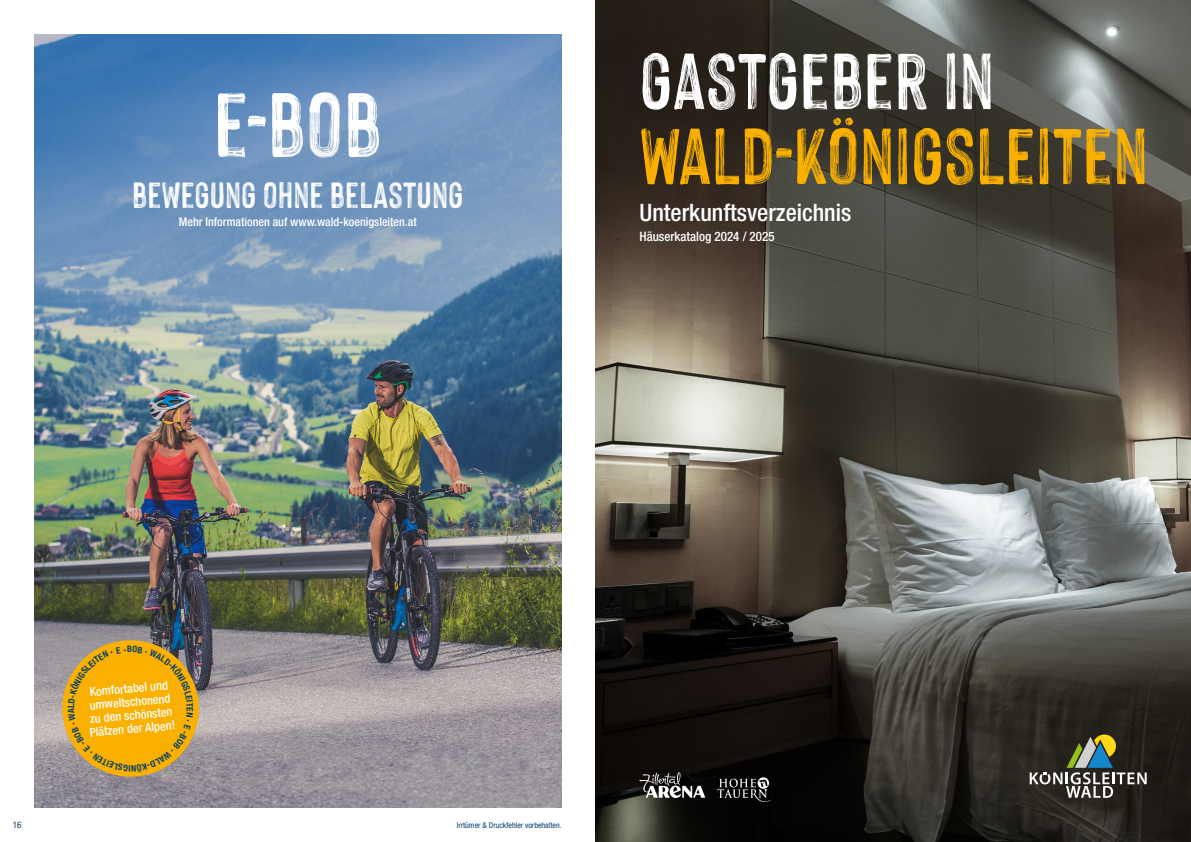
<style>
.page{position:relative;width:1191px;height:842px;background:#fff}
.page>*{position:absolute;margin:0;border:0;box-sizing:border-box;transform-origin:0 0}
.t1{font:100px "Hackney Vector";color:#fff}
.t2{font:87px "Hackney Vector";color:#f9b000}
.t3{font:87px "Hackney Vector";color:#fff}
.t4{font:40px "Hackney Vector";color:#fff}
.t5{font:500 condensed 24px "Helvetica Neue LT Pro";color:#fff}
.t6{font:500 condensed 13px "Helvetica Neue LT Pro";color:#fff}
.t7{font:500 condensed 12.3px/13.4px "Helvetica Neue LT Pro";color:#fff}
.t8{font:500 condensed 12px "Helvetica Neue LT Pro";color:#fff}
.t9{font:condensed 9px "Helvetica Neue LT Pro";color:#063f6e}
.t10{font:condensed 8px "Helvetica Neue LT Pro";color:#063f6e}
</style>
<div class="page">
<img style="left:34px;top:34px;width:527px;height:774px">
<img style="left:595px;top:0;width:596px;height:842px">
<svg style="left:1029px;top:734px;width:118px;height:64px;background:#4d4f43"></svg>
<svg style="left:639px;top:772px;width:66px;height:26px;background:#555452"></svg>
<svg style="left:717px;top:777px;width:54px;height:25px"></svg>
<svg style="left:59px;top:637px;width:143px;height:143px;background:#d9a429"></svg>
<h1 class="t1" style="left:213px;top:70px;width:170px">E-BOB</h1>
<h3 class="t4" style="left:132px;top:173px;width:333px">BEWEGUNG OHNE BELASTUNG</h3>
<p class="t8" style="left:179px;top:215px;width:239px">Mehr Informationen auf www.wald-koenigsleiten.at</p>
<h2 class="t3" style="left:639px;top:34px;width:356px">GASTGEBER IN</h2>
<h2 class="t2" style="left:639px;top:109px;width:510px">WALD-KÖNIGSLEITEN</h2>
<h3 class="t5" style="left:639px;top:198px;width:213px">Unterkunftsverzeichnis</h3>
<p class="t6" style="left:639px;top:229px;width:137px">Häuserkatalog 2024 / 2025</p>
<p class="t7" style="left:86px;top:685px;width:87px;rotate:-5deg">Komfortabel und umweltschonend zu den schönsten<br>Plätzen der Alpen!</p>
<p class="t9" style="left:13px;top:820px;width:10px">16</p>
<p class="t10" style="left:457px;top:820px;width:106px">Irrtümer &amp; Druckfehler vorbehalten.</p>
</div>
